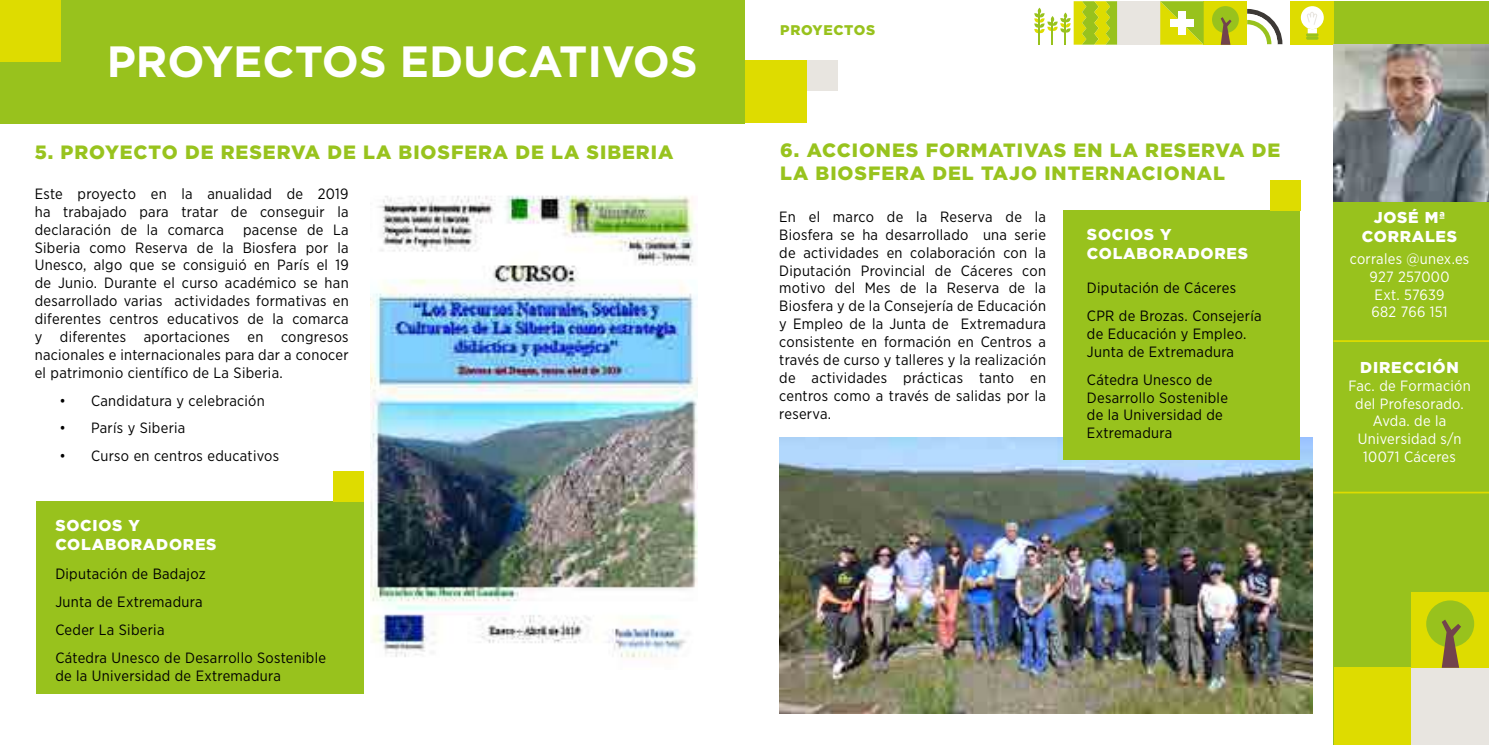
<style>
.page{position:relative;width:1489px;height:745px;background:#fff}
.page>*{position:absolute;margin:0;border:0;box-sizing:border-box;transform-origin:0 0}
.t1{font:700 43.75px "Gotham";color:#fff}
.t2{font:900 19.25px/23.1px "Gotham";letter-spacing:.05em;color:#98c31e}
.t3{font:900 15.75px/18.9px "Gotham";letter-spacing:.05em;color:#fff}
.t4{font:14.88px/17.8px "Gotham Narrow";letter-spacing:.02em;color:#000}
.t5{font:14.88px/17.8px "Gotham Narrow";letter-spacing:.02em;color:#fff;text-align:center}
.t6{font:900 14px "Gotham";letter-spacing:.05em;color:#98c21d}
</style>
<div class="page">
<div style="left:1333px;top:200px;width:155px;height:544px;background:#98c21d"></div>
<div style="left:744px;top:60px;width:63px;height:63px;background:#dedc00"></div>
<div style="left:0;top:62px;width:61px;height:61px;background:#98c21d"></div>
<div style="left:0;top:0;width:61px;height:62px;background:#dedc00"></div>
<div style="left:806px;top:60px;width:31px;height:31px;background:#e8e5e0"></div>
<div style="left:1333px;top:1px;width:155px;height:44px;background:#98c21d"></div>
<div style="left:1117px;top:1px;width:43px;height:44px;background:#e8e5e0"></div>
<div style="left:1203px;top:1px;width:43px;height:44px;background:#dedc00"></div>
<svg style="left:1160px;top:1px;width:43px;height:44px"></svg>
<div style="left:1178px;top:11px;width:7px;height:24px;background:#fff"></div>
<div style="left:1170px;top:19px;width:23px;height:7px;background:#fff"></div>
<div style="left:1211px;top:6px;width:27px;height:27px;background:#98c21d;border-radius:50%"></div>
<svg style="left:1220px;top:17px;width:11px;height:28px"></svg>
<svg style="left:1246px;top:9px;width:36px;height:35px"></svg>
<svg style="left:1034px;top:1px;width:82px;height:44px"></svg>
<div style="left:1290px;top:1px;width:43px;height:44px;background:#dedc00"></div>
<svg style="left:1300px;top:6px;width:23px;height:34px"></svg>
<img style="left:779px;top:437px;width:533px;height:276px">
<img style="left:1333px;top:45px;width:155px;height:156px">
<hr style="left:1333px;top:340px;width:155px;height:2px;background:#dedc00">
<hr style="left:1333px;top:491px;width:155px;height:2px;background:#dedc00">
<div style="left:1333px;top:667px;width:78px;height:77px;background:#dedc00"></div>
<div style="left:1411px;top:667px;width:77px;height:77px;background:#e8e5e0"></div>
<div style="left:61px;top:0;width:683px;height:123px;background:#98c21d"></div>
<img style="left:371px;top:195px;width:327px;height:463px">
<div style="left:36px;top:501px;width:327px;height:192px;background:#98c21d"></div>
<div style="left:1063px;top:210px;width:237px;height:249px;background:#98c21d"></div>
<div style="left:333px;top:471px;width:30px;height:30px;background:#dedc00"></div>
<div style="left:1270px;top:180px;width:30px;height:30px;background:#dedc00"></div>
<div style="left:1411px;top:591px;width:77px;height:76px;background:#dedc00"></div>
<div style="left:1425px;top:600px;width:48px;height:46px;background:#98c21d;border-radius:50%"></div>
<svg style="left:1441px;top:619px;width:19px;height:48px"></svg>
<h1 class="t1" style="left:107px;top:36px;width:592px">PROYECTOS EDUCATIVOS</h1>
<p class="t2" style="left:35px;top:140px;width:640px">5. PROYECTO DE RESERVA DE LA BIOSFERA DE LA SIBERIA</p>
<p class="t4" style="left:35px;top:184px;width:315px;text-align:justify">Este proyecto en la anualidad de 2019 ha trabajado para tratar de conseguir la declaración de la comarca</p>
<p class="t4" style="left:35px;top:220px;width:315px;text-align:justify;text-indent:208px">pacense de La Siberia como Reserva de la Biosfera por la Unesco, algo que se consiguió en París el 19 de Junio. Durante el curso académico se han desarrollado varias actividades formativas en diferentes centros educativos de la comarca y diferentes aportaciones en congresos nacionales e internacionales para dar a conocer el patrimonio científico de La Siberia.</p>
<p class="t4" style="left:60px;top:391px;width:207px">• Candidatura y celebración</p>
<p class="t4" style="left:60px;top:418px;width:127px">• París y Siberia</p>
<p class="t4" style="left:60px;top:446px;width:221px">• Curso en centros educativos</p>
<p class="t3" style="left:55px;top:515px;width:163px">SOCIOS Y<br>COLABORADORES</p>
<p class="t4" style="left:55px;top:559px;width:272px;line-height:27.8px">Diputación de Badajoz<br>Junta de Extremadura<br>Ceder La Siberia<br>Cátedra Unesco de Desarrollo Sostenible</p>
<p class="t4" style="left:55px;top:665px;width:227px">de la Universidad de Extremadura</p>
<p class="t6" style="left:780px;top:20px;width:96px">PROYECTOS</p>
<p class="t2" style="left:780px;top:138px;width:501px">6. ACCIONES FORMATIVAS EN LA RESERVA DE<br>LA BIOSFERA DEL TAJO INTERNACIONAL</p>
<p class="t4" style="left:779px;top:207px;width:268px;text-align:justify">En el marco de la Reserva de la Biosfera se ha desarrollado una serie de actividades en colaboración con la Diputación Provincial de Cáceres con motivo del Mes de la Reserva de la Biosfera y de la Consejería de Educación y Empleo de la Junta de Extremadura consistente en formación en Centros a través de curso y talleres y la realización de actividades prácticas tanto en centros como a través de salidas por la reserva.</p>
<p class="t3" style="left:1086px;top:224px;width:163px">SOCIOS Y<br>COLABORADORES</p>
<p class="t4" style="left:1086px;top:274px;width:176px;line-height:27.8px">Diputación de Cáceres<br>CPR de Brozas. Consejería</p>
<p class="t4" style="left:1086px;top:324px;width:161px">de Educación y Empleo.<br>Junta de Extremadura</p>
<p class="t4" style="left:1086px;top:370px;width:142px">Cátedra Unesco de<br>Desarrollo Sostenible de la Universidad de<br>Extremadura</p>
<p class="t3" style="left:1361px;top:207px;width:97px;text-align:center">JOSÉ Mª<br>CORRALES</p>
<p class="t5" style="left:1349px;top:249px;width:121px">corrales @unex.es<br>927 257000<br>Ext. 57639<br>682 766 151</p>
<p class="t3" style="left:1360px;top:357px;width:100px">DIRECCIÓN</p>
<p class="t5" style="left:1348px;top:376px;width:124px">Fac. de Formación del Profesorado.<br>Avda. de la<br>Universidad s/n<br>10071 Cáceres</p>
</div>
